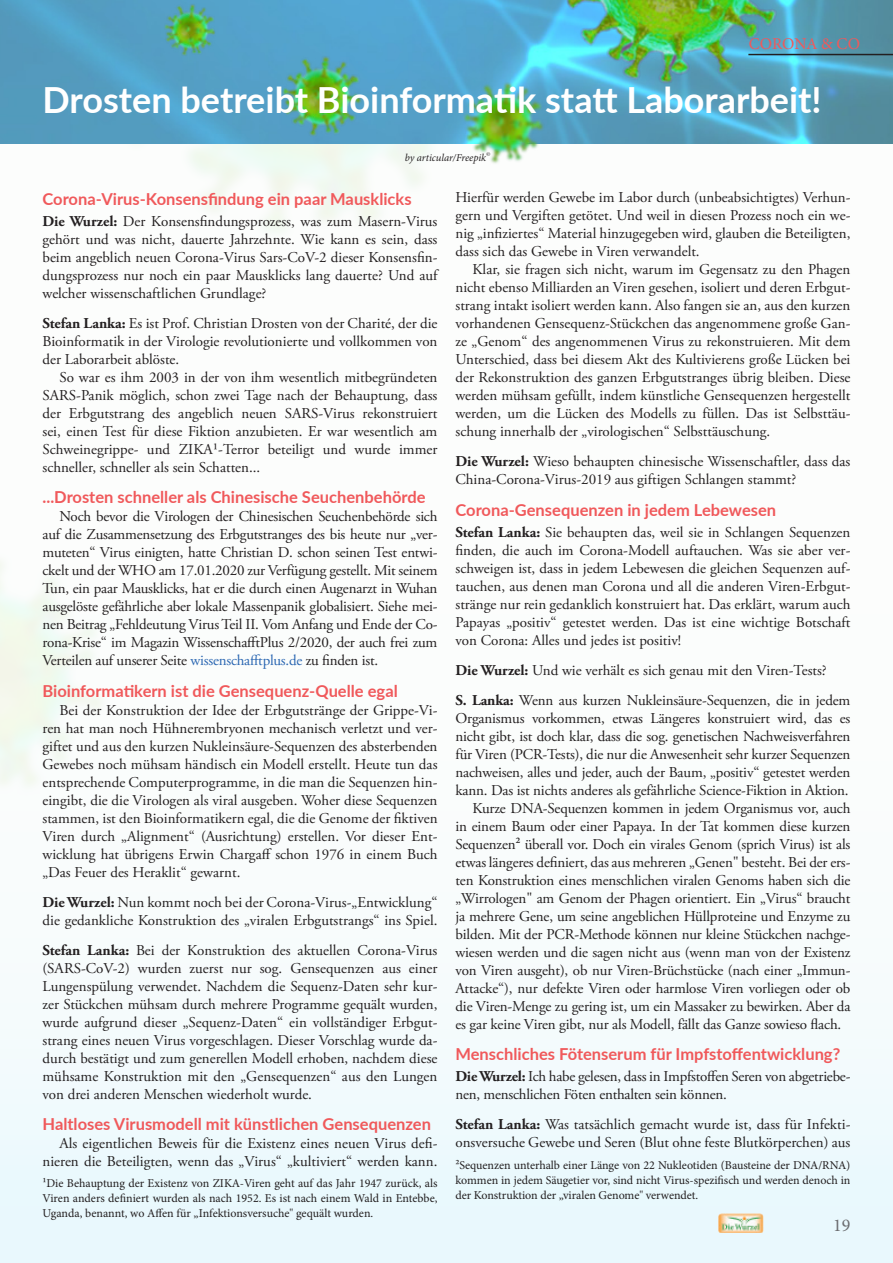
<style>
.page{position:relative;width:893px;height:1263px;background:#fff}
.page>*{position:absolute;margin:0;border:0;box-sizing:border-box;transform-origin:0 0}
.t1{font:700 36px "Lato";color:#fff}
.t2{font:18px "Minion Pro";color:#6c6d70}
.Teilüberschriften_Ro{font:700 16.5px "Lato";color:#f0595b}
.t3{font:16.5px "Minion Pro";letter-spacing:-.01em;color:#f0595b}
.GaramondZeitschrifte{font:15px/18px "Adobe Garamond Pro";color:#231f20;text-align:justify}
.Frage_Antwort_Garamo{font:15px/18px "Adobe Garamond Pro";color:#231f20;text-align:justify}
.GaramondZeitschrifte-2{font:12px/15px "Minion Pro";letter-spacing:-.005em;color:#231f20;text-align:justify}
.Fotoerklärung{font:italic 10.5px "Minion Pro";letter-spacing:-.005em;color:#231f20}
.s1{font-weight:700}
.s2{color:#2b67b2}
.s3{font-family:"Minion Pro"}
</style>
<div class="page">
<svg style="left:846px;top:143px;width:47px;height:1120px"></svg>
<img style="left:0;top:143px;width:846px;height:1120px">
<img style="left:0;top:0;width:893px;height:143px">
<img style="left:63px;top:0;width:745px;height:166px">
<hr style="left:748px;top:54px;width:145px;height:1px;background:#231f20">
<img style="left:719px;top:1213px;width:44px;height:20px">
<p class="t3" style="left:749px;top:32px;width:113px">CORONA &amp; CO</p>
<p class="t1" style="left:43px;top:73px;width:781px">Drosten betreibt Bioinformatik statt Laborarbeit!</p>
<p class="Fotoerklärung" style="left:405px;top:150px;width:87px">by articular/Freepik<sup>©</sup></p>
<p class="Teilüberschriften_Ro" style="left:43px;top:186px;width:371px">Corona-Virus-Konsensfindung ein paar Mausklicks</p>
<p class="Frage_Antwort_Garamo" style="left:43px;top:212px;width:396px"><span class="s1">Die Wurzel:</span> Der Konsensfindungsprozess, was zum Masern-Virus gehört und was nicht, dauerte Jahrzehnte. Wie kann es sein, dass beim angeblich neuen Corona-Virus Sars-CoV-2 dieser Konsensfin&shy;dungsprozess nur noch ein paar Mausklicks lang dauerte? Und auf welcher wissenschaftlichen Grundlage?</p>
<p class="Frage_Antwort_Garamo" style="left:43px;top:314px;width:396px"><span class="s1">Stefan Lanka:</span> Es ist Prof. Christian Drosten von der Charité, der die Bioinformatik in der Virologie revolutionierte und vollkommen von der Laborarbeit ablöste.</p>
<p class="GaramondZeitschrifte" style="left:43px;top:368px;width:396px;text-indent:17px">So war es ihm 2003 in der von ihm wesentlich mitbegründeten SARS-Panik möglich, schon zwei Tage nach der Behauptung, dass der Erbgutstrang des angeblich neuen SARS-Virus rekonstruiert sei, einen Test für diese Fiktion anzubieten. Er war wesentlich am Schweinegrippe- und ZIKA¹-Terror beteiligt und wurde immer schneller, schneller als sein Schatten...</p>
<p class="Teilüberschriften_Ro" style="left:43px;top:485px;width:385px">...Drosten schneller als Chinesische Seuchenbehörde</p>
<p class="GaramondZeitschrifte" style="left:43px;top:508px;width:396px;text-indent:17px">Noch bevor die Virologen der Chinesischen Seuchenbehörde sich auf die Zusammensetzung des Erbgutstranges des bis heute nur „ver&shy;muteten“ Virus einigten, hatte Christian D. schon seinen Test entwi&shy;ckelt und der WHO am 17.01.2020 zur Verfügung gestellt. Mit seinem Tun, ein paar Mausklicks, hat er die durch einen Augenarzt in Wuhan ausgelöste gefährliche aber lokale Massenpanik globalisiert. Siehe mei&shy;nen Beitrag „Fehldeutung Virus Teil II. Vom Anfang und Ende der Co&shy;rona-Krise“ im Magazin WissenschafftPlus 2/2020, der auch frei zum Verteilen auf unserer Seite <span class="s2">wissenschafftplus.de</span> zu finden ist.</p>
<p class="Teilüberschriften_Ro" style="left:43px;top:678px;width:357px">Bioinformatikern ist die Gensequenz-Quelle egal</p>
<p class="GaramondZeitschrifte" style="left:43px;top:701px;width:396px;text-indent:17px">Bei der Konstruktion der Idee der Erbgutstränge der Grippe-Vi&shy;ren hat man noch Hühnerembryonen mechanisch verletzt und ver&shy;giftet und aus den kurzen Nukleinsäure-Sequenzen des absterbenden Gewebes noch mühsam händisch ein Modell erstellt. Heute tun das entsprechende Computerprogramme, in die man die Sequenzen hin&shy;eingibt, die die Virologen als viral ausgeben. Woher diese Sequenzen stammen, ist den Bioinformatikern egal, die die Genome der fiktiven Viren durch „Alignment“ (Ausrichtung) erstellen. Vor dieser Ent&shy;wicklung hat übrigens Erwin Chargaff schon 1976 in einem Buch „Das Feuer des Heraklit“ gewarnt.</p>
<p class="Frage_Antwort_Garamo" style="left:43px;top:893px;width:396px"><span class="s1">Die Wurzel:</span> Nun kommt noch bei der Corona-Virus-„Entwicklung“ die gedankliche Konstruktion des „viralen Erbgutstrangs“ ins Spiel.</p>
<p class="Frage_Antwort_Garamo" style="left:43px;top:941px;width:396px"><span class="s1">Stefan Lanka:</span> Bei der Konstruktion des aktuellen Corona-Virus (SARS-CoV-2) wurden zuerst nur sog. Gensequenzen aus einer Lungenspülung verwendet. Nachdem die Sequenz-Daten sehr kur&shy;zer Stückchen mühsam durch mehrere Programme gequält wurden, wurde aufgrund dieser „Sequenz-Daten“ ein vollständiger Erbgut&shy;strang eines neuen Virus vorgeschlagen. Dieser Vorschlag wurde da&shy;durch bestätigt und zum generellen Modell erhoben, nachdem diese mühsame Konstruktion mit den „Gensequenzen“ aus den Lungen von drei anderen Menschen wiederholt wurde.</p>
<p class="Teilüberschriften_Ro" style="left:43px;top:1112px;width:390px">Haltloses Virusmodell mit künstlichen Gensequenzen</p>
<p class="GaramondZeitschrifte" style="left:43px;top:1135px;width:396px;text-align:right">Als eigentlichen Beweis für die Existenz eines neuen Virus defi&shy;nieren die Beteiligten, wenn das „Virus“ „kultiviert“ werden kann.</p>
<p class="GaramondZeitschrifte-2" style="left:43px;top:1175px;width:396px">¹Die Behauptung der Existenz von ZIKA-Viren geht auf das Jahr 1947 zurück, als Viren anders definiert wurden als nach 1952. Es ist nach einem Wald in Entebbe, Uganda, benannt, wo Affen für „Infektionsversuche" gequält wurden.</p>
<p class="GaramondZeitschrifte" style="left:455px;top:189px;width:396px">Hierfür werden Gewebe im Labor durch (unbeabsichtigtes) Verhun&shy;gern und Vergiften getötet. Und weil in diesen Prozess noch ein we&shy;nig „infiziertes“ Material hinzugegeben wird, glauben die Beteiligten, dass sich das Gewebe in Viren verwandelt.</p>
<p class="GaramondZeitschrifte" style="left:455px;top:261px;width:396px;text-indent:17px">Klar, sie fragen sich nicht, warum im Gegensatz zu den Phagen nicht ebenso Milliarden an Viren gesehen, isoliert und deren Erbgut&shy;strang intakt isoliert werden kann. Also fangen sie an, aus den kurzen vorhandenen Gensequenz-Stückchen das angenommene große Gan&shy;ze „Genom“ des angenommenen Virus zu rekonstruieren. Mit dem Unterschied, dass bei diesem Akt des Kultivierens große Lücken bei der Rekonstruktion des ganzen Erbgutstranges übrig bleiben. Diese werden mühsam gefüllt, indem künstliche Gensequenzen hergestellt werden, um die Lücken des Modells zu füllen. Das ist Selbsttäu&shy;schung innerhalb der „virologischen“ Selbsttäuschung.</p>
<p class="Frage_Antwort_Garamo" style="left:455px;top:453px;width:396px"><span class="s1">Die Wurzel:</span> Wieso behaupten chinesische Wissenschaftler, dass das<br>China-Corona-Virus-2019 aus giftigen Schlangen stammt?</p>
<p class="Teilüberschriften_Ro" style="left:455px;top:498px;width:322px">Corona-Gensequenzen in jedem Lebewesen</p>
<p class="Frage_Antwort_Garamo" style="left:455px;top:523px;width:396px"><span class="s1">Stefan Lanka:</span> Sie behaupten das, weil sie in Schlangen Sequenzen finden, die auch im Corona-Modell auftauchen. Was sie aber ver&shy;schweigen ist, dass in jedem Lebewesen die gleichen Sequenzen auf&shy;tauchen, aus denen man Corona und all die anderen Viren-Erbgut&shy;stränge nur rein gedanklich konstruiert hat. Das erklärt, warum auch Papayas „positiv“ getestet werden. Das ist eine wichtige Botschaft von Corona: Alles und jedes ist positiv!</p>
<p class="Frage_Antwort_Garamo" style="left:455px;top:661px;width:373px"><span class="s1">Die Wurzel:</span> Und wie verhält es sich genau mit den Viren-Tests?</p>
<p class="Frage_Antwort_Garamo" style="left:455px;top:691px;width:396px"><span class="s1">S. Lanka:</span> Wenn aus kurzen Nukleinsäure-Sequenzen, die in jedem Organismus vorkommen, etwas Längeres konstruiert wird, das es nicht gibt, ist doch klar, dass die sog. genetischen Nachweisverfahren für Viren (PCR-Tests), die nur die Anwesenheit sehr kurzer Sequenzen nachweisen, alles und jeder, auch der Baum, „positiv“ getestet werden kann. Das ist nichts anderes als gefährliche Science-Fiktion in Aktion.</p>
<p class="GaramondZeitschrifte" style="left:455px;top:799px;width:396px;text-indent:17px">Kurze DNA-Sequenzen kommen in jedem Organismus vor, auch in einem Baum oder einer Papaya. In der Tat kommen diese kurzen Sequenzen<span class="s3">²</span> überall vor. Doch ein virales Genom (sprich Virus) ist als etwas längeres definiert, das aus mehreren „Genen" besteht. Bei der ers&shy;ten Konstruktion eines menschlichen viralen Genoms haben sich die „Wirrologen" am Genom der Phagen orientiert. Ein „Virus“ braucht ja mehrere Gene, um seine angeblichen Hüllproteine und Enzyme zu bilden. Mit der PCR-Methode können nur kleine Stückchen nachge&shy;wiesen werden und die sagen nicht aus (wenn man von der Existenz von Viren ausgeht), ob nur Viren-Brüchstücke (nach einer „Immun-Attacke“), nur defekte Viren oder harmlose Viren vorliegen oder ob die Viren-Menge zu gering ist, um ein Massaker zu bewirken. Aber da es gar keine Viren gibt, nur als Modell, fällt das Ganze sowieso flach.</p>
<p class="Teilüberschriften_Ro" style="left:455px;top:1042px;width:386px">Menschliches Fötenserum für Impfstoffentwicklung?</p>
<p class="Frage_Antwort_Garamo" style="left:455px;top:1068px;width:396px"><span class="s1">Die Wurzel:</span> Ich habe gelesen, dass in Impfstoffen Seren von abgetriebe&shy;nen, menschlichen Föten enthalten sein können.</p>
<p class="Frage_Antwort_Garamo" style="left:455px;top:1116px;width:396px"><span class="s1">Stefan Lanka:</span> Was tatsächlich gemacht wurde ist, dass für Infekti&shy;onsversuche Gewebe und Seren (Blut ohne feste Blutkörperchen) aus</p>
<p class="GaramondZeitschrifte-2" style="left:455px;top:1158px;width:396px">²Sequenzen unterhalb einer Länge von 22 Nukleotiden (Bausteine der DNA/RNA) kommen in jedem Säugetier vor, sind nicht Virus-spezifisch und werden denoch in der Konstruktion der „viralen Genome" verwendet.</p>
<p class="t2" style="left:833px;top:1213px;width:19px">19</p>
</div>
